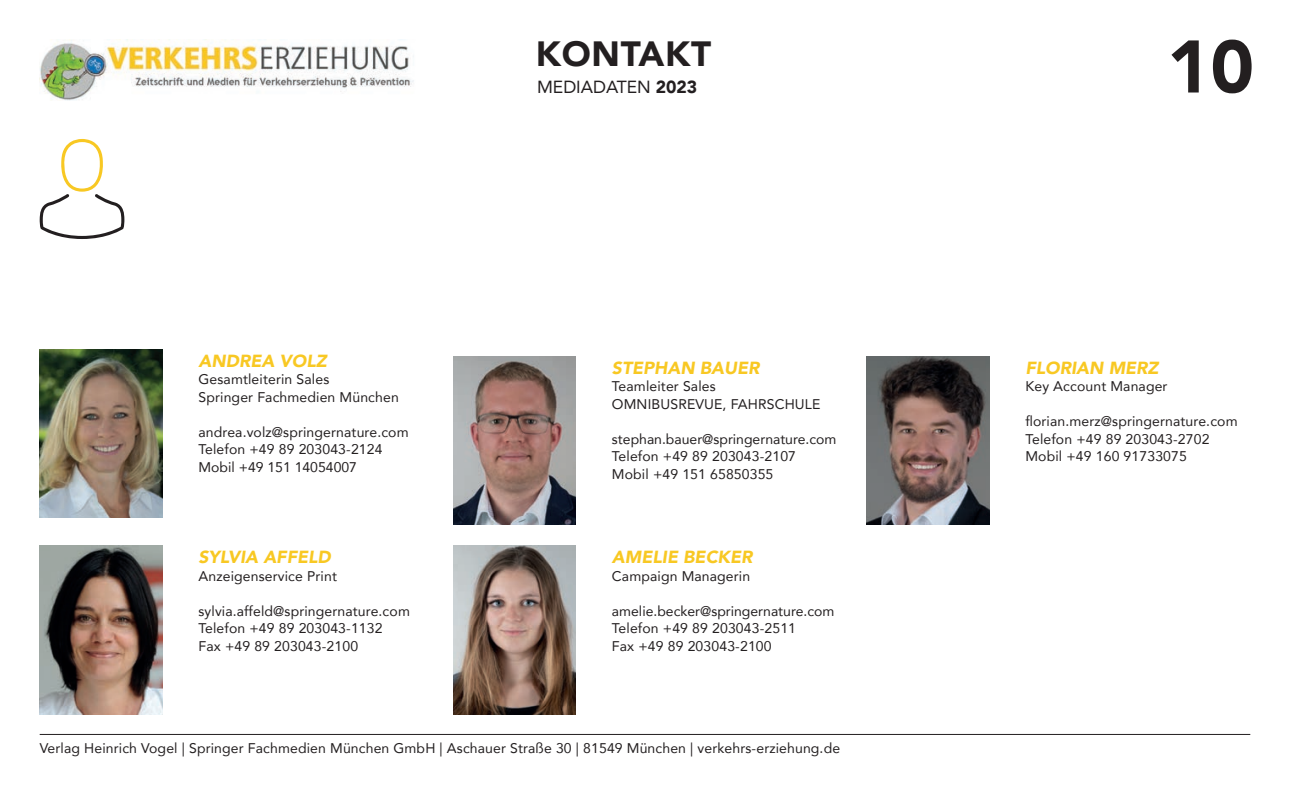
<style>
.page{position:relative;width:1290px;height:794px;background:#fff}
.page>*{position:absolute;margin:0;border:0;box-sizing:border-box;transform-origin:0 0}
.t1{font:900 73.5px "Avenir";color:#231f20}
.t2{font:900 35px "Avenir";letter-spacing:.02em;color:#231f20}
.t3{font:italic 900 17.5px "Avenir";color:#f8c823}
.t4{font:17.5px "Avenir";color:#231f20}
.t5{font:14px/17.5px "Avenir";letter-spacing:.01em;color:#231f20}
.s1{font-weight:900}
</style>
<div class="page">
<hr style="left:40px;top:734px;width:1210px;height:1px;background:#231f20">
<img style="left:40px;top:40px;width:374px;height:60px">
<svg style="left:40px;top:139px;width:84px;height:100px"></svg>
<img style="left:40px;top:546px;width:122px;height:168px">
<img style="left:453px;top:546px;width:123px;height:168px">
<img style="left:40px;top:349px;width:122px;height:169px">
<img style="left:453px;top:356px;width:123px;height:169px">
<img style="left:866px;top:356px;width:123px;height:169px">
<h2 class="t2" style="left:536px;top:24px;width:177px">KONTAKT</h2>
<p class="t3" style="left:198px;top:346px;width:130px">ANDREA VOLZ</p>
<p class="t5" style="left:198px;top:370px;width:202px">Gesamtleiterin Sales<br>Springer Fachmedien München</p>
<p class="t5" style="left:198px;top:423px;width:212px">andrea.volz@springernature.com<br>Telefon +49 89 203043-2124<br>Mobil +49 151 14054007</p>
<p class="t3" style="left:198px;top:543px;width:134px">SYLVIA AFFELD</p>
<p class="t5" style="left:198px;top:567px;width:140px">Anzeigenservice Print</p>
<p class="t5" style="left:198px;top:602px;width:213px">sylvia.affeld@springernature.com<br>Telefon +49 89 203043-1132<br>Fax +49 89 203043-2100</p>
<p class="t4" style="left:537px;top:73px;width:162px">MEDIADATEN <span class="s1">2023</span></p>
<p class="t3" style="left:612px;top:353px;width:149px">STEPHAN BAUER</p>
<p class="t5" style="left:612px;top:377px;width:210px">Teamleiter Sales<br>OMNIBUSREVUE, FAHRSCHULE</p>
<p class="t5" style="left:612px;top:429px;width:226px">stephan.bauer@springernature.com<br>Telefon +49 89 203043-2107<br>Mobil +49 151 65850355</p>
<p class="t3" style="left:612px;top:543px;width:142px">AMELIE BECKER</p>
<p class="t5" style="left:612px;top:567px;width:140px">Campaign Managerin</p>
<p class="t5" style="left:612px;top:602px;width:224px">amelie.becker@springernature.com<br>Telefon +49 89 203043-2511<br>Fax +49 89 203043-2100</p>
<p class="t5" style="left:40px;top:739px;width:802px">Verlag Heinrich Vogel | Springer Fachmedien München GmbH | Aschauer Straße 30 | 81549 München | verkehrs-erziehung.de</p>
<h1 class="t1" style="left:1167px;top:4px;width:89px">10</h1>
<p class="t3" style="left:1025px;top:353px;width:135px">FLORIAN MERZ</p>
<p class="t5" style="left:1025px;top:377px;width:144px">Key Account Manager</p>
<p class="t5" style="left:1025px;top:412px;width:214px">florian.merz@springernature.com<br>Telefon +49 89 203043-2702<br>Mobil +49 160 91733075</p>
</div>
